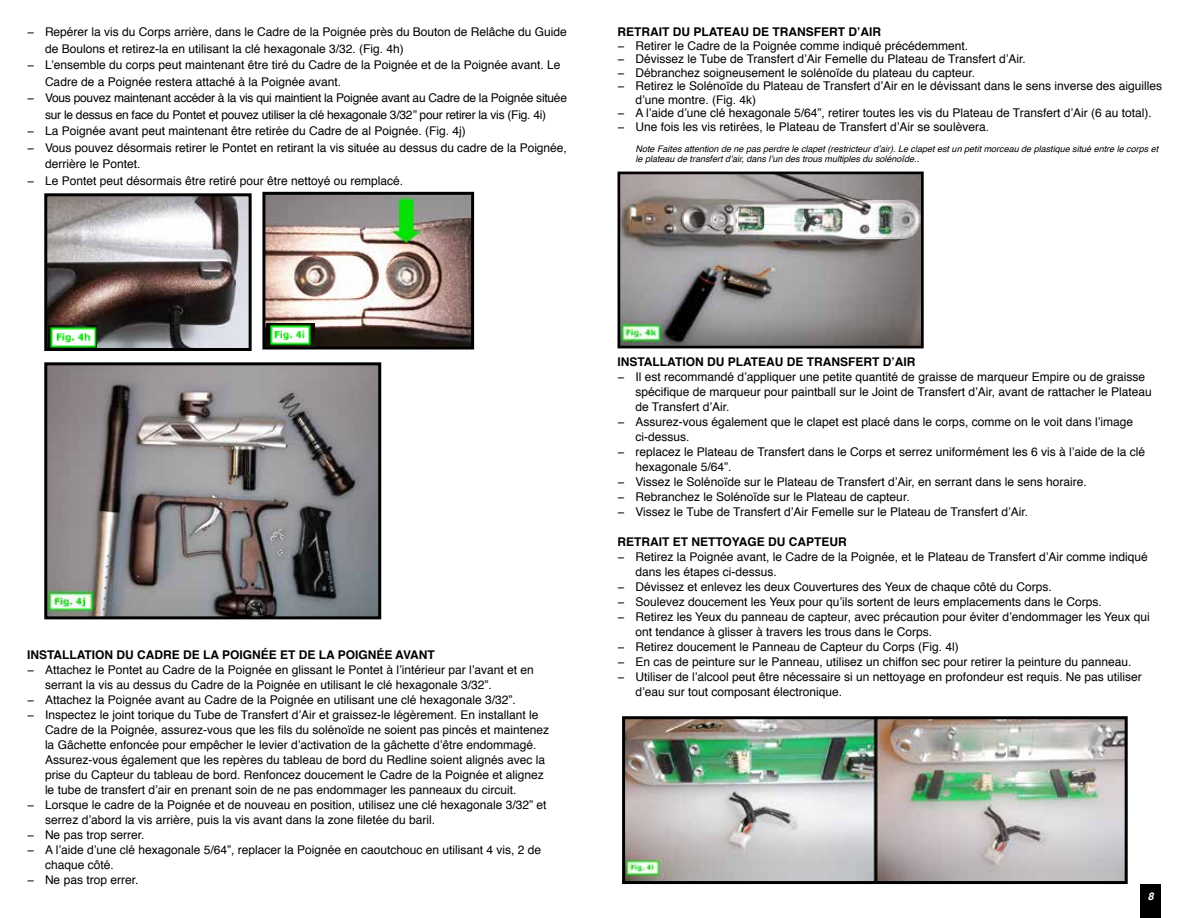
<style>
.page{position:relative;width:1188px;height:918px;background:#fff}
.page>*{position:absolute;margin:0;border:0;box-sizing:border-box;transform-origin:0 0}
.t1{font:12px "Helvetica";color:#000}
.t2{font:12px "Helvetica";letter-spacing:-.02em;color:#000}
.t3{font:700 12px "Helvetica";color:#000}
.t4{font:italic 700 10.5px "Helvetica";color:#fff}
.t5{font:italic 9px/10.5px "Helvetica";color:#000}
</style>
<div class="page">
<div style="left:1140px;top:885px;width:21px;height:33px;background:#000"></div>
<img style="left:48px;top:197px;width:200px;height:150px">
<div style="left:44px;top:193px;width:208px;height:158px;border:3px solid #000"></div>
<img style="left:49px;top:325px;width:47px;height:23px">
<img style="left:622px;top:176px;width:298px;height:168px">
<div style="left:618px;top:172px;width:306px;height:176px;border:3px solid #000"></div>
<img style="left:48px;top:366px;width:329px;height:249px">
<div style="left:44px;top:362px;width:337px;height:257px;border:3px solid #000"></div>
<img style="left:266px;top:196px;width:204px;height:150px">
<div style="left:262px;top:192px;width:212px;height:158px;border:3px solid #000"></div>
<img style="left:267px;top:324px;width:47px;height:22px">
<img style="left:626px;top:720px;width:498px;height:160px">
<div style="left:622px;top:716px;width:506px;height:168px;border:3px solid #000"></div>
<p class="t1" style="left:27px;top:23px;width:541px">− Repérer la vis du Corps arrière, dans le Cadre de la Poignée près du Bouton de Relâche du Guide</p>
<p class="t1" style="left:45px;top:39px;width:360px">de Boulons et retirez-la en utilisant la clé hexagonale 3/32. (Fig. 4h)</p>
<p class="t1" style="left:27px;top:56px;width:535px">− L’ensemble du corps peut maintenant être tiré du Cadre de la Poignée et de la Poignée avant. Le</p>
<p class="t1" style="left:45px;top:72px;width:298px">Cadre de a Poignée restera attaché à la Poignée avant.</p>
<p class="t2" style="left:27px;top:89px;width:542px">− Vous pouvez maintenant accéder à la vis qui maintient la Poignée avant au Cadre de la Poignée située</p>
<p class="t2" style="left:45px;top:105px;width:503px">sur le dessus en face du Pontet et pouvez utiliser la clé hexagonale 3/32’’ pour retirer la vis (Fig. 4i)</p>
<p class="t1" style="left:27px;top:122px;width:440px">− La Poignée avant peut maintenant être retirée du Cadre de al Poignée. (Fig. 4j)</p>
<p class="t1" style="left:27px;top:138px;width:541px">− Vous pouvez désormais retirer le Pontet en retirant la vis située au dessus du cadre de la Poignée,</p>
<p class="t1" style="left:45px;top:155px;width:97px">derrière le Pontet.</p>
<p class="t1" style="left:27px;top:171px;width:378px">− Le Pontet peut désormais être retiré pour être nettoyé ou remplacé.</p>
<p class="t3" style="left:618px;top:22px;width:265px">RETRAIT DU PLATEAU DE TRANSFERT D’AIR</p>
<p class="t1" style="left:618px;top:36px;width:352px">− Retirer le Cadre de la Poignée comme indiqué précédemment.</p>
<p class="t1" style="left:618px;top:50px;width:410px">− Dévissez le Tube de Transfert d’Air Femelle du Plateau de Transfert d’Air.</p>
<p class="t1" style="left:618px;top:63px;width:359px">− Débranchez soigneusement le solénoïde du plateau du capteur.</p>
<p class="t1" style="left:618px;top:77px;width:546px">− Retirez le Solénoïde du Plateau de Transfert d’Air en le dévissant dans le sens inverse des aiguilles</p>
<p class="t1" style="left:636px;top:90px;width:122px">d’une montre. (Fig. 4k)</p>
<p class="t1" style="left:618px;top:104px;width:536px">− A l’aide d’une clé hexagonale 5/64”, retirer toutes les vis du Plateau de Transfert d’Air (6 au total).</p>
<p class="t1" style="left:618px;top:117px;width:373px">− Une fois les vis retirées, le Plateau de Transfert d’Air se soulèvera.</p>
<p class="t5" style="left:636px;top:143px;width:524px">Note Faites attention de ne pas perdre le clapet (restricteur d’air). Le clapet est un petit morceau de plastique situé entre le corps et le plateau de transfert d’air, dans l’un des trous multiples du solénoïde..</p>
<p class="t3" style="left:27px;top:645px;width:409px">INSTALLATION DU CADRE DE LA POIGNÉE ET DE LA POIGNÉE AVANT</p>
<p class="t1" style="left:27px;top:660px;width:508px">− Attachez le Pontet au Cadre de la Poignée en glissant le Pontet à l’intérieur par l’avant et en</p>
<p class="t1" style="left:45px;top:675px;width:448px">serrant la vis au dessus du Cadre de la Poignée en utilisant le clé hexagonale 3/32”.</p>
<p class="t1" style="left:27px;top:690px;width:490px">− Attachez la Poignée avant au Cadre de la Poignée en utilisant une clé hexagonale 3/32”.</p>
<p class="t1" style="left:27px;top:705px;width:513px">− Inspectez le joint torique du Tube de Transfert d’Air et graissez-le légèrement. En installant le</p>
<p class="t1" style="left:45px;top:720px;width:506px">Cadre de la Poignée, assurez-vous que les fils du solénoïde ne soient pas pincés et maintenez</p>
<p class="t1" style="left:45px;top:735px;width:493px">la Gâchette enfoncée pour empêcher le levier d’activation de la gâchette d’être endommagé.</p>
<p class="t1" style="left:45px;top:750px;width:502px">Assurez-vous également que les repères du tableau de bord du Redline soient alignés avec la</p>
<p class="t1" style="left:45px;top:765px;width:500px">prise du Capteur du tableau de bord. Renfoncez doucement le Cadre de la Poignée et alignez</p>
<p class="t1" style="left:45px;top:780px;width:473px">le tube de transfert d’air en prenant soin de ne pas endommager les panneaux du circuit.</p>
<p class="t1" style="left:27px;top:795px;width:521px">− Lorsque le cadre de la Poignée et de nouveau en position, utilisez une clé hexagonale 3/32” et</p>
<p class="t1" style="left:45px;top:810px;width:392px">serrez d’abord la vis arrière, puis la vis avant dans la zone filetée du baril.</p>
<p class="t1" style="left:27px;top:825px;width:119px">− Ne pas trop serrer.</p>
<p class="t1" style="left:27px;top:840px;width:516px">− A l’aide d’une clé hexagonale 5/64”, replacer la Poignée en caoutchouc en utilisant 4 vis, 2 de</p>
<p class="t1" style="left:45px;top:855px;width:70px">chaque côté.</p>
<p class="t1" style="left:27px;top:870px;width:113px">− Ne pas trop errer.</p>
<p class="t3" style="left:618px;top:352px;width:299px">INSTALLATION DU PLATEAU DE TRANSFERT D’AIR</p>
<p class="t1" style="left:618px;top:368px;width:529px">− Il est recommandé d’appliquer une petite quantité de graisse de marqueur Empire ou de graisse</p>
<p class="t1" style="left:636px;top:383px;width:518px">spécifique de marqueur pour paintball sur le Joint de Transfert d’Air, avant de rattacher le Plateau</p>
<p class="t1" style="left:636px;top:398px;width:96px">de Transfert d’Air.</p>
<p class="t1" style="left:618px;top:413px;width:517px">− Assurez-vous également que le clapet est placé dans le corps, comme on le voit dans l’image</p>
<p class="t1" style="left:636px;top:428px;width:56px">ci-dessus.</p>
<p class="t1" style="left:618px;top:443px;width:529px">− replacez le Plateau de Transfert dans le Corps et serrez uniformément les 6 vis à l’aide de la clé</p>
<p class="t1" style="left:636px;top:458px;width:98px">hexagonale 5/64”.</p>
<p class="t1" style="left:618px;top:473px;width:471px">− Vissez le Solénoïde sur le Plateau de Transfert d’Air, en serrant dans le sens horaire.</p>
<p class="t1" style="left:618px;top:488px;width:294px">− Rebranchez le Solénoïde sur le Plateau de capteur.</p>
<p class="t1" style="left:618px;top:503px;width:412px">− Vissez le Tube de Transfert d’Air Femelle sur le Plateau de Transfert d’Air.</p>
<p class="t3" style="left:618px;top:532px;width:231px">RETRAIT ET NETTOYAGE DU CAPTEUR</p>
<p class="t1" style="left:618px;top:548px;width:532px">− Retirez la Poignée avant, le Cadre de la Poignée, et le Plateau de Transfert d’Air comme indiqué</p>
<p class="t1" style="left:636px;top:563px;width:143px">dans les étapes ci-dessus.</p>
<p class="t1" style="left:618px;top:578px;width:436px">− Dévissez et enlevez les deux Couvertures des Yeux de chaque côté du Corps.</p>
<p class="t1" style="left:618px;top:593px;width:486px">− Soulevez doucement les Yeux pour qu’ils sortent de leurs emplacements dans le Corps.</p>
<p class="t1" style="left:618px;top:608px;width:534px">− Retirez les Yeux du panneau de capteur, avec précaution pour éviter d’endommager les Yeux qui</p>
<p class="t1" style="left:636px;top:623px;width:298px">ont tendance à glisser à travers les trous dans le Corps.</p>
<p class="t1" style="left:618px;top:638px;width:343px">− Retirez doucement le Panneau de Capteur du Corps (Fig. 4l)</p>
<p class="t1" style="left:618px;top:653px;width:516px">− En cas de peinture sur le Panneau, utilisez un chiffon sec pour retirer la peinture du panneau.</p>
<p class="t1" style="left:618px;top:668px;width:526px">− Utiliser de l’alcool peut être nécessaire si un nettoyage en profondeur est requis. Ne pas utiliser</p>
<p class="t1" style="left:636px;top:683px;width:208px">d’eau sur tout composant électronique.</p>
<p class="t4" style="left:1148px;top:888px;width:7px">8</p>
</div>
